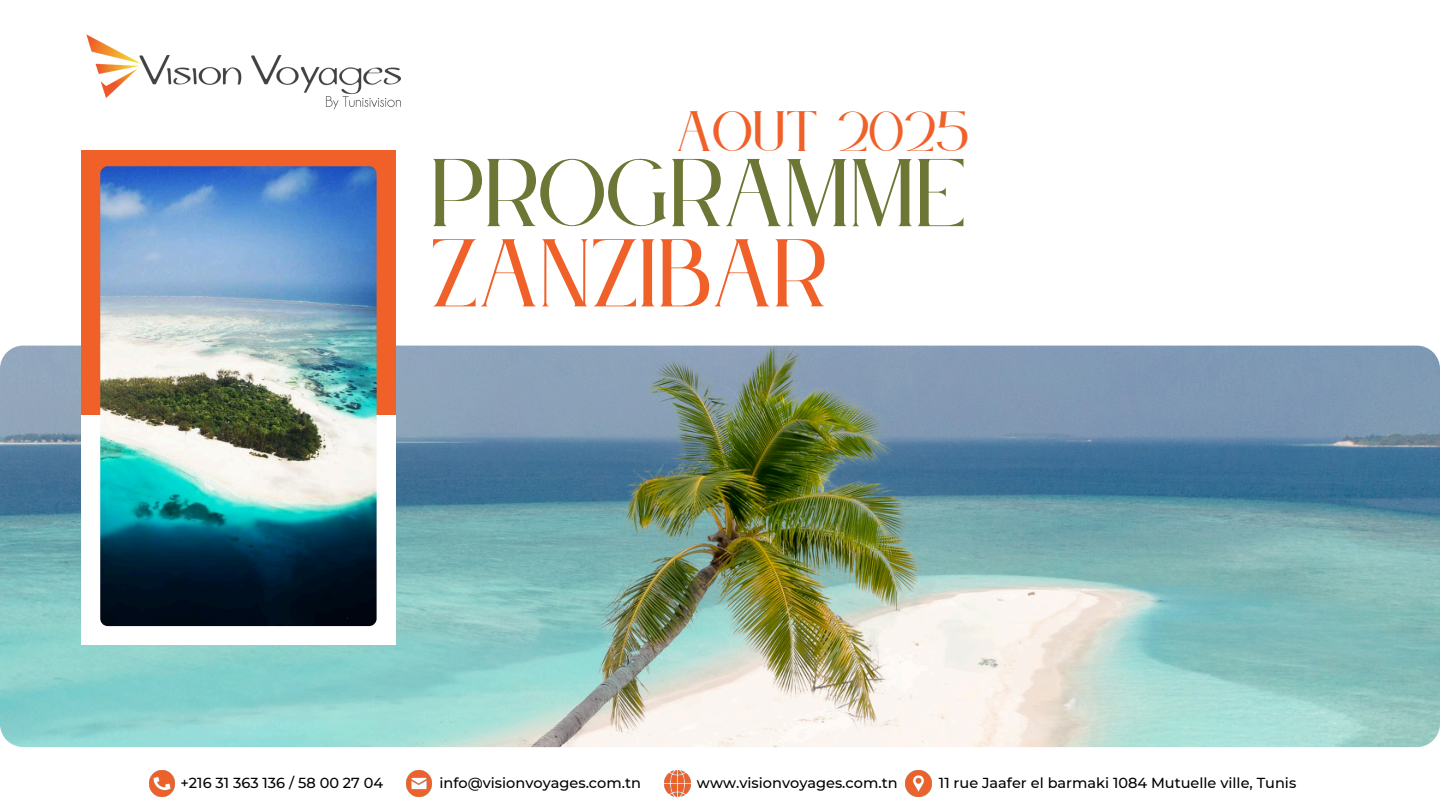
<style>
.page{position:relative;width:1440px;height:810px;background:#fff}
.page>*{position:absolute;margin:0;border:0;box-sizing:border-box;transform-origin:0 0}
.t1{font:84.3px/80.2px "Le Jour Serif";color:#6d7634}
.t2{font:50px "Le Jour Serif";color:#f0612a}
.t3{font:500 14.5px "Montserrat";color:#000}
.s1{color:#f0612a}
</style>
<div class="page">
<img style="left:0;top:346px;width:1440px;height:401px">
<div style="left:81px;top:397px;width:315px;height:247px;background:#fff"></div>
<div style="left:81px;top:150px;width:315px;height:264px;background:#f0612a"></div>
<img style="left:100px;top:166px;width:277px;height:460px;border-radius:8px">
<img style="left:86px;top:34px;width:314px;height:76px">
<img style="left:149px;top:771px;width:26px;height:25px">
<img style="left:406px;top:771px;width:26px;height:25px">
<img style="left:906px;top:771px;width:26px;height:26px">
<img style="left:664px;top:771px;width:26px;height:26px">
<p class="t2" style="left:677px;top:105px;width:294px">AOUT 2025</p>
<h1 class="t1" style="left:432px;top:157px;width:537px">PROGRAMME<br><span class="s1">ZANZIBAR</span></h1>
<p class="t3" style="left:181px;top:774px;width:204px">+216 31 363 136 / 58 00 27 04</p>
<p class="t3" style="left:440px;top:774px;width:203px">info@visionvoyages.com.tn</p>
<p class="t3" style="left:697px;top:774px;width:202px">www.visionvoyages.com.tn</p>
<p class="t3" style="left:939px;top:774px;width:359px">11 rue Jaafer el barmaki 1084 Mutuelle ville, Tunis</p>
</div>
